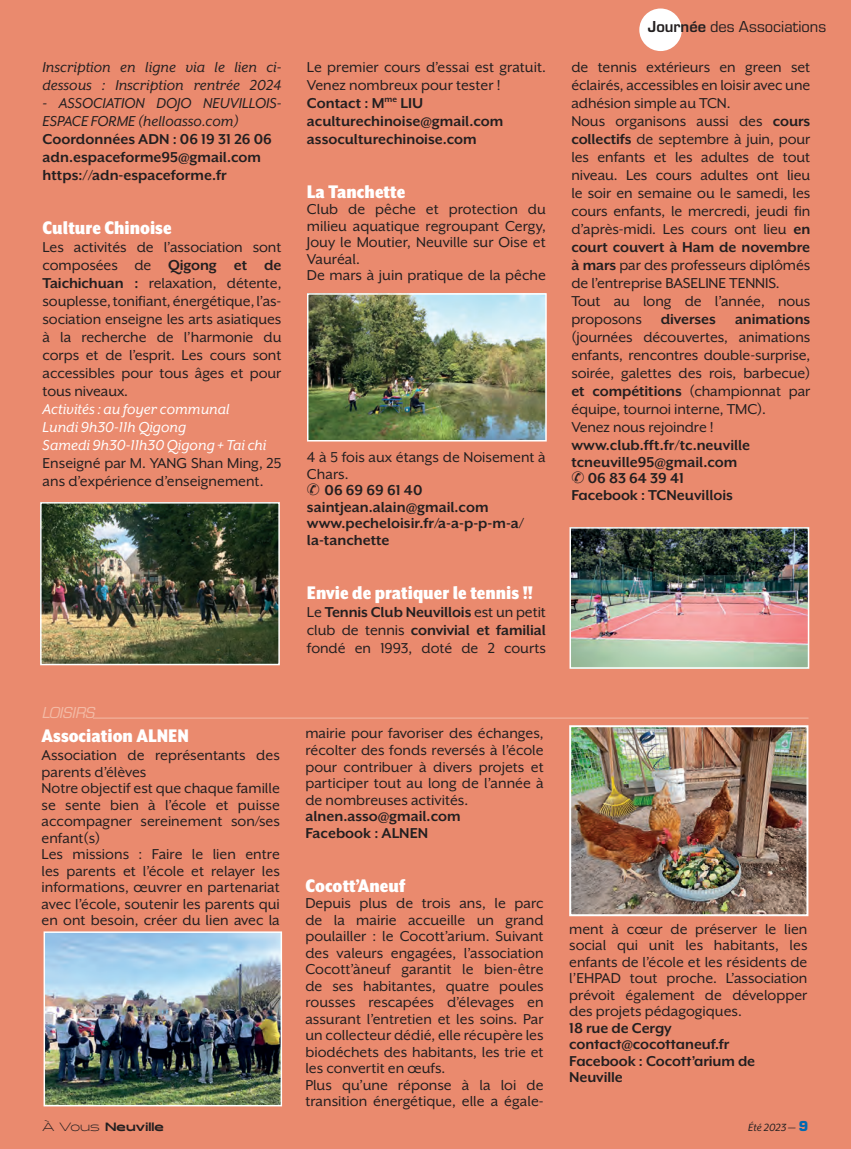
<style>
.page{position:relative;width:851px;height:1149px;background:#fff}
.page>*{position:absolute;margin:0;border:0;box-sizing:border-box;transform-origin:0 0}
.titreAss{font:900 21px "Mr Eaves XL San Nar OT";color:#fff}
.Signature{font:900 21px "Mr Eaves XL San Nar OT";color:#fff}
.t1{font:16.5px/16.5px "Mr Eaves XL San OT";color:#231f20;text-align:justify}
.Signature-2{font:700 16.5px "Mr Eaves XL San OT";color:#231f20}
.titreAss-2{font:italic 16.5px/18px "Mr Eaves XL San OT";color:#231f20}
.titreAss-3{font:700 16.5px "Mr Eaves XL San OT";color:#231f20}
.t2{font:italic 16.5px "Mr Eaves XL San OT";color:#fff}
.titreAss-4{font:700 16.5px/16.5px "Mr Eaves XL Mod OT";letter-spacing:-.005em;color:#231f20}
.signature{font:700 16.5px "Mr Eaves XL San OT";color:#231f20}
.t3{font:16.5px "Eurostile";color:#231f20}
.t4{font:italic 16.5px "Eurostile";color:#f3bba6}
.t5{font:900 12px "Halogen";color:#231f20}
.t6{font:italic 12px "Mr Eaves XL San OT";color:#231f20}
.s1{font-weight:700}
.s2{font-family:"Mr Eaves XL Mod OT"}
.s3{font-weight:300}
.s4{font-family:"Eurostile";font-weight:900;font-style:normal;font-size:15px;color:#0169af}
</style>
<div class="page">
<div style="left:0;top:0;width:850px;height:1148px;background:#ea8a6e"></div>
<div style="left:639px;top:9px;width:42px;height:42px;background:#fff;border-radius:50%"></div>
<img style="left:572px;top:530px;width:234px;height:135px">
<div style="left:569px;top:527px;width:240px;height:141px;border:2px solid #fff"></div>
<img style="left:310px;top:296px;width:233px;height:142px">
<div style="left:307px;top:293px;width:239px;height:148px;border:2px solid #fff"></div>
<hr style="left:93px;top:717px;width:715px;height:1px;background:#f3bba6">
<img style="left:47px;top:934px;width:232px;height:169px">
<div style="left:44px;top:931px;width:238px;height:175px;border:2px solid #fff"></div>
<img style="left:43px;top:505px;width:234px;height:157px">
<div style="left:40px;top:502px;width:240px;height:163px;border:2px solid #fff"></div>
<img style="left:572px;top:728px;width:233px;height:184px">
<div style="left:569px;top:725px;width:239px;height:190px;border:2px solid #fff"></div>
<p class="titreAss-2" style="left:43px;top:58px;width:240px">Inscription en ligne via le lien ci&shy;dessous : Inscription rentrée 2024</p>
<p class="titreAss-2" style="left:43px;top:94px;width:240px">- ASSOCIATION DOJO NEUVILLOIS-<br>ESPACE FORME (helloasso.com)</p>
<p class="titreAss-3" style="left:43px;top:130px;width:231px">Coordonnées ADN : 06 19 31 26 06</p>
<p class="titreAss-3" style="left:43px;top:148px;width:220px">adn.espaceforme95@gmail.com</p>
<p class="titreAss-3" style="left:43px;top:166px;width:185px">https://adn-espaceforme.fr</p>
<p class="titreAss" style="left:43px;top:216px;width:131px">Culture Chinoise</p>
<p class="t1" style="left:43px;top:239px;width:240px">Les activités de l’association sont</p>
<p class="t1" style="left:43px;top:256px;width:240px;line-height:18px">composées de <span class="s1">Qigong et de Taichichuan :</span> relaxation, détente, souplesse, tonifiant, énergétique, l’as&shy;sociation enseigne les arts asiatiques à la recherche de l’harmonie du corps et de l’esprit. Les cours sont accessibles pour tous âges et pour tous niveaux.</p>
<p class="t2" style="left:43px;top:400px;width:189px">Activités : au foyer communal</p>
<p class="t2" style="left:43px;top:418px;width:145px">Lundi 9h30-11h Qigong</p>
<p class="t2" style="left:43px;top:436px;width:225px">Samedi 9h30-11h30 Qigong + Tai chi</p>
<p class="t1" style="left:43px;top:454px;width:240px;line-height:18px">Enseigné par M. YANG Shan Ming, 25 ans d’expérience d’enseignement.</p>
<p class="t4" style="left:42px;top:700px;width:54px">LOISIRS</p>
<p class="Signature" style="left:42px;top:723px;width:149px">Association ALNEN</p>
<p class="t1" style="left:42px;top:746px;width:240px">Association de représentants des parents d’élèves</p>
<p class="t1" style="left:42px;top:779px;width:240px">Notre objectif est que chaque famille se sente bien à l’école et puisse accompagner sereinement son/ses enfant(s)</p>
<p class="t1" style="left:42px;top:845px;width:240px">Les missions : Faire le lien entre les parents et l’école et relayer les informations, œuvrer en partenariat avec l’école, soutenir les parents qui en ont besoin, créer du lien avec la</p>
<p class="t1" style="left:307px;top:58px;width:240px;line-height:18px">Le premier cours d’essai est gratuit.<br>Venez nombreux pour tester !</p>
<p class="Signature-2" style="left:307px;top:94px;width:118px">Contact : M<sup>me</sup> LIU</p>
<p class="signature" style="left:307px;top:112px;width:198px">aculturechinoise@gmail.com</p>
<p class="signature" style="left:307px;top:130px;width:171px">assoculturechinoise.com</p>
<p class="titreAss" style="left:307px;top:180px;width:100px">La Tanchette</p>
<p class="t1" style="left:307px;top:201px;width:240px">Club de pêche et protection du milieu aquatique regroupant Cergy, Jouy le Moutier, Neuville sur Oise et Vauréal.</p>
<p class="t1" style="left:307px;top:267px;width:240px">De mars à juin pratique de la pêche</p>
<p class="t1" style="left:307px;top:449px;width:240px">4 à 5 fois aux étangs de Noisement à<br>Chars.</p>
<p class="Signature-2" style="left:324px;top:481px;width:99px">06 69 69 61 40</p>
<p class="Signature-2" style="left:307px;top:497px;width:183px">saintjean.alain@gmail.com</p>
<p class="Signature-2" style="left:307px;top:514px;width:219px">www.pecheloisir.fr/a-a-p-p-m-a/</p>
<p class="Signature-2" style="left:307px;top:530px;width:84px">la-tanchette</p>
<p class="titreAss" style="left:307px;top:580px;width:227px">Envie de pratiquer le tennis !!</p>
<p class="t1" style="left:307px;top:602px;width:240px;line-height:18px">Le <span class="s1">Tennis Club Neuvillois</span> est un petit club de tennis <span class="s1">convivial et familial </span>fondé en 1993, doté de 2 courts</p>
<p class="t3" style="left:647px;top:16px;width:180px"><span class="s1">Journée</span> des Associations</p>
<p class="t1" style="left:571px;top:58px;width:240px;line-height:18px">de tennis extérieurs en green set éclairés, accessibles en loisir avec une adhésion simple au TCN.</p>
<p class="t1" style="left:571px;top:112px;width:240px;line-height:18px">Nous organisons aussi des <span class="s1">cours collectifs</span> de septembre à juin, pour les enfants et les adultes de tout niveau. Les cours adultes ont lieu le soir en semaine ou le samedi, les cours enfants, le mercredi, jeudi fin d’après-midi. Les cours ont lieu <span class="s1">en court couvert à Ham de novembre à mars</span> par des professeurs diplômés de l’entreprise BASELINE TENNIS.</p>
<p class="t1" style="left:571px;top:292px;width:240px;line-height:18px">Tout au long de l’année, nous proposons <span class="s1">diverses animations </span>(journées découvertes, animations enfants, rencontres double-surprise, soirée, galettes des rois, barbecue) <span class="s1">et compétitions</span> (championnat par équipe, tournoi interne, TMC).</p>
<p class="t1" style="left:571px;top:419px;width:144px">Venez nous rejoindre !</p>
<p class="Signature-2" style="left:571px;top:436px;width:180px">www.club.fft.fr/tc.neuville</p>
<p class="Signature-2" style="left:571px;top:452px;width:167px">tcneuville95@gmail.com</p>
<p class="Signature-2" style="left:587px;top:469px;width:98px">06 83 64 39 41</p>
<p class="Signature-2" style="left:571px;top:485px;width:163px"><span class="s2">Facebook :</span> TCNeuvillois</p>
<p class="t1" style="left:305px;top:725px;width:240px">mairie pour favoriser des échanges, récolter des fonds reversés à l’école pour contribuer à divers projets et participer tout au long de l’année à de nombreuses activités.</p>
<p class="Signature-2" style="left:305px;top:806px;width:157px">alnen.asso@gmail.com</p>
<p class="Signature-2" style="left:305px;top:823px;width:124px">Facebook : ALNEN</p>
<p class="titreAss" style="left:305px;top:873px;width:101px">Cocott’Aneuf</p>
<p class="t1" style="left:305px;top:894px;width:240px">Depuis plus de trois ans, le parc de la mairie accueille un grand poulailler : le Cocott’arium. Suivant des valeurs engagées, l’association Cocott’àneuf garantit le bien-être de ses habitantes, quatre poules rousses rescapées d’élevages en assurant l’entretien et les soins. Par un collecteur dédié, elle récupère les biodéchets des habitants, les trie et les convertit en œufs.</p>
<p class="t1" style="left:305px;top:1076px;width:240px">Plus qu’une réponse à la loi de transition énergétique, elle a égale-</p>
<p class="t1" style="left:569px;top:920px;width:240px">ment à cœur de préserver le lien social qui unit les habitants, les enfants de l’école et les résidents de l’EHPAD tout proche. L’association prévoit également de développer des projets pédagogiques.</p>
<p class="titreAss-4" style="left:569px;top:1019px;width:104px">18 rue de Cergy</p>
<p class="titreAss-4" style="left:569px;top:1035px;width:162px">contact@cocottaneuf.fr</p>
<p class="titreAss-4" style="left:569px;top:1052px;width:187px">Facebook : Cocott’arium de<br>Neuville</p>
<p class="t5" style="left:43px;top:1119px;width:123px"><span class="s3">À Vous</span> Neuville</p>
<p class="t6" style="left:748px;top:1120px;width:62px">Été 2023 — <span class="s4">9</span></p>
</div>
